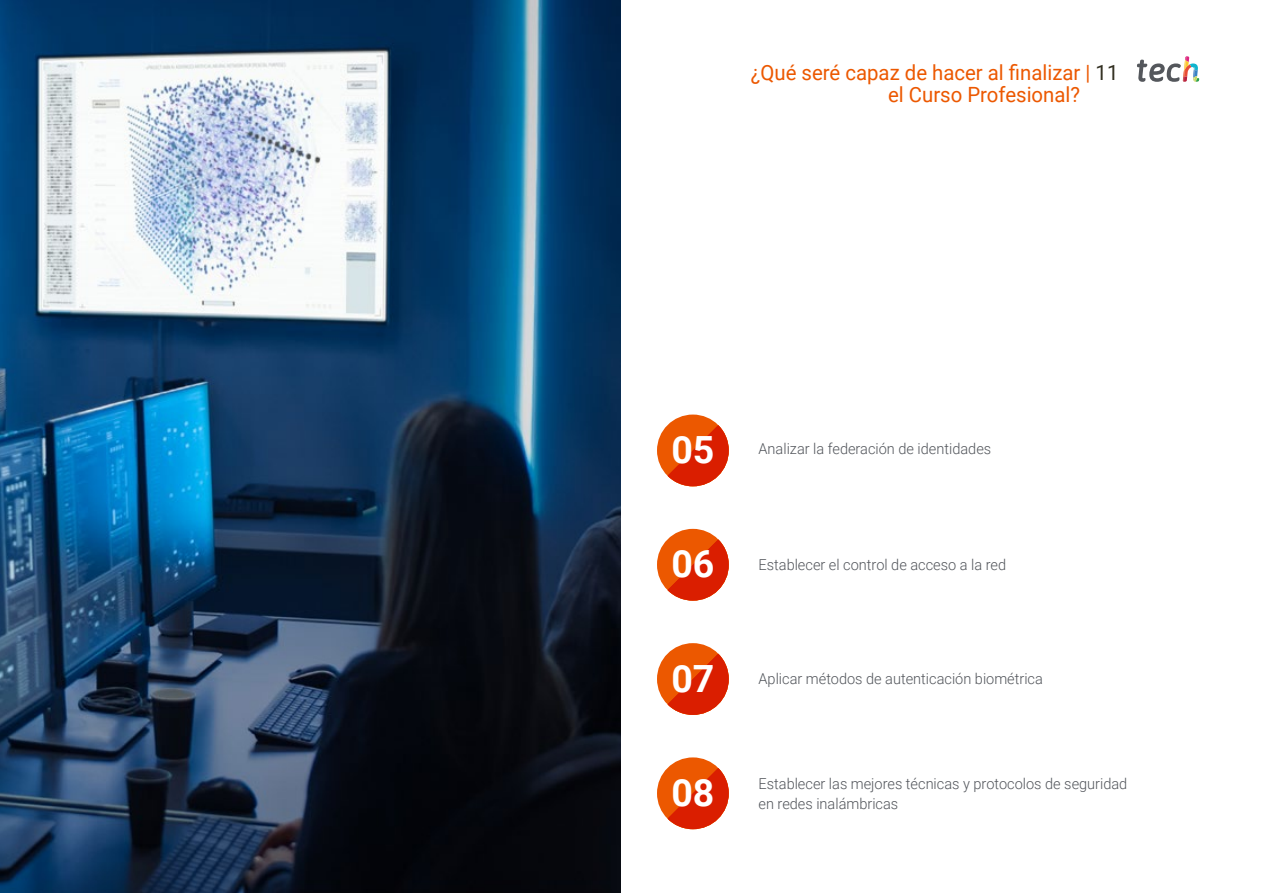
<style>
.page{position:relative;width:1263px;height:893px;background:#fff}
.page>*{position:absolute;margin:0;border:0;box-sizing:border-box;transform-origin:0 0}
.t1{font:700 37.5px "Roboto";color:#fff}
.t2{font:21px/22.5px "Roboto";color:#ec5800}
.t3{font:300 15px/19.5px "Roboto";color:#52555b}
.s1{color:#312e20}
</style>
<div class="page">
<div style="left:657px;top:529px;width:72px;height:72px;background:#ec5800;border-radius:50%"></div>
<svg style="left:667px;top:539px;width:62px;height:62px"></svg>
<div style="left:657px;top:757px;width:72px;height:72px;background:#ec5800;border-radius:50%"></div>
<svg style="left:667px;top:768px;width:62px;height:61px"></svg>
<div style="left:657px;top:643px;width:72px;height:72px;background:#ec5800;border-radius:50%"></div>
<svg style="left:667px;top:654px;width:62px;height:61px"></svg>
<div style="left:657px;top:415px;width:72px;height:71px;background:#ec5800;border-radius:50%"></div>
<svg style="left:667px;top:425px;width:62px;height:61px"></svg>
<img style="left:0;top:0;width:621px;height:893px">
<svg style="left:1137px;top:56px;width:62px;height:26px"></svg>
<h2 class="t2" style="left:888px;top:60px;width:232px;text-indent:-137px">¿Qué seré capaz de hacer al finalizar | <span class="s1">11 </span>el Curso Profesional?</h2>
<h1 class="t1" style="left:671px;top:424px;width:45px">05</h1>
<p class="t3" style="left:758px;top:438px;width:234px">Analizar la federación de identidades</p>
<h1 class="t1" style="left:671px;top:538px;width:45px">06</h1>
<p class="t3" style="left:758px;top:555px;width:249px">Establecer el control de acceso a la red</p>
<h1 class="t1" style="left:671px;top:652px;width:45px">07</h1>
<p class="t3" style="left:758px;top:668px;width:286px">Aplicar métodos de autenticación biométrica</p>
<h1 class="t1" style="left:671px;top:766px;width:45px">08</h1>
<p class="t3" style="left:758px;top:773px;width:370px">Establecer las mejores técnicas y protocolos de seguridad en redes inalámbricas</p>
</div>
